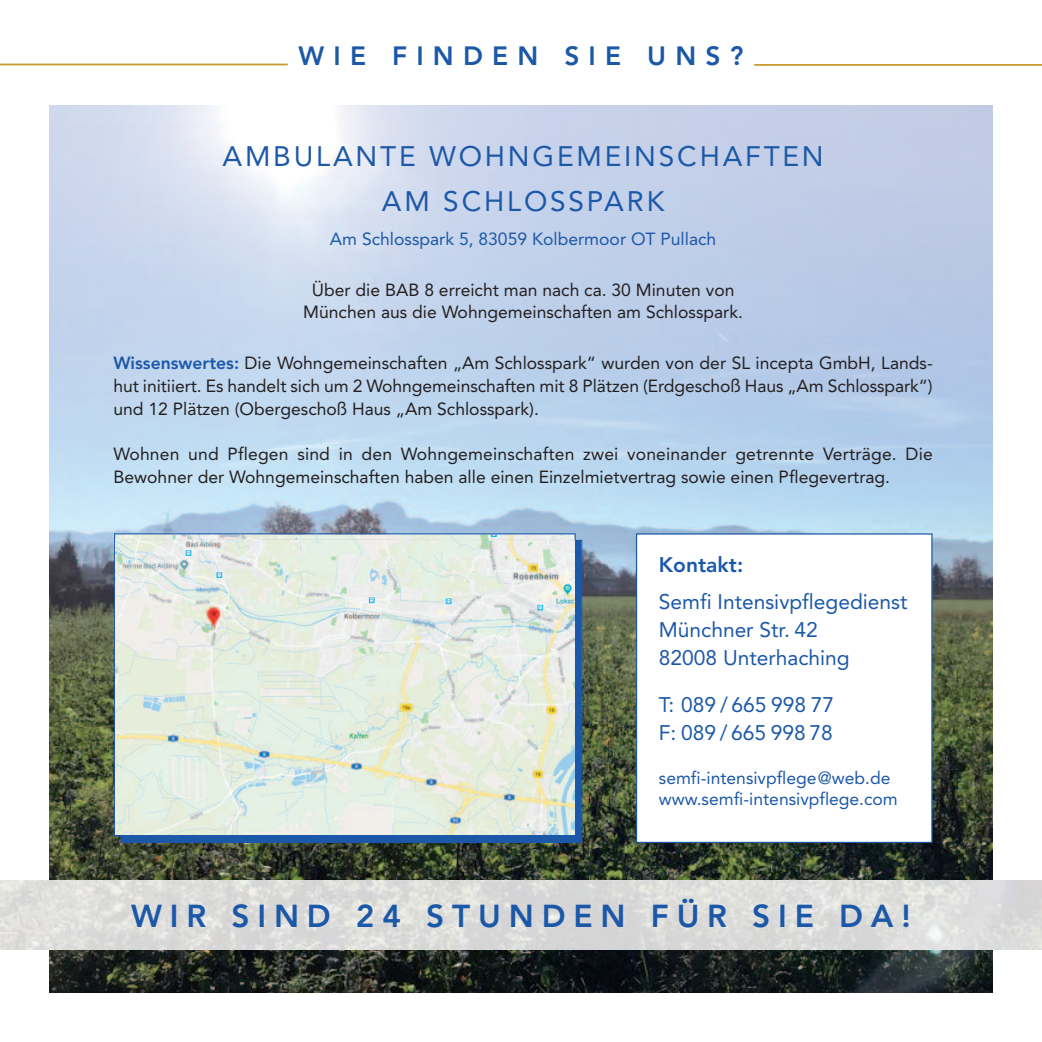
<style>
.page{position:relative;width:1042px;height:1042px;background:#fff}
.page>*{position:absolute;margin:0;border:0;box-sizing:border-box;transform-origin:0 0}
.t1{font:800 31.5px "Avenir";letter-spacing:.25em;color:#1c58a8}
.t2{font:28px/44.4px "Avenir Roman OTF";letter-spacing:.1em;color:#1c58a8;text-align:center}
.t3{font:800 26.25px "Avenir";letter-spacing:.35em;color:#1c58a8}
.t4{font:21px/28px "Avenir";color:#1c58a8}
.t5{font:800 21px "Avenir";color:#1c58a8}
.t6{font:17.5px/22.8px "Avenir Roman OTF";color:#231f20;text-align:center}
.t7{font:17.5px/21px "Avenir";color:#1c58a8}
.t8{font:17.5px "Avenir Roman OTF";color:#1c58a8}
.s1{font-family:"Avenir";font-weight:800;color:#1c58a8}
</style>
<div class="page">
<img style="left:50px;top:106px;width:942px;height:886px">
<img style="left:0;top:880px;width:1042px;height:69px">
<div style="left:122px;top:541px;width:459px;height:301px;background:#1c58a8"></div>
<img style="left:115px;top:534px;width:459px;height:301px">
<img style="left:121px;top:540px;width:453px;height:1px">
<img style="left:121px;top:541px;width:1px;height:294px">
<div style="left:637px;top:534px;width:294px;height:308px;background:#fff"></div>
<div style="left:636px;top:533px;width:296px;height:310px;border:1px solid #1c58a8"></div>
<hr style="left:0;top:64px;width:288px;height:1px;background:#c8992d">
<hr style="left:754px;top:64px;width:288px;height:2px;background:#c8992d">
<h3 class="t3" style="left:299px;top:45px;width:446px">WIE FINDEN SIE UNS?</h3>
<h2 class="t2" style="left:223px;top:133px;width:603px">AMBULANTE WOHNGEMEINSCHAFTEN<br>AM SCHLOSSPARK</h2>
<p class="t8" style="left:330px;top:225px;width:388px">Am Schlosspark 5, 83059 Kolbermoor OT Pullach</p>
<p class="t6" style="left:303px;top:278px;width:441px">Über die BAB 8 erreicht man nach ca. 30 Minuten von<br>München aus die Wohngemeinschaften am Schlosspark.</p>
<p class="t6" style="left:113px;top:351px;width:821px;text-align:justify"><span class="s1">Wissenswertes:</span> Die Wohngemeinschaften „Am Schlosspark“ wurden von der SL incepta GmbH, Lands&shy;hut initiiert. Es handelt sich um 2 Wohngemeinschaften mit 8 Plätzen (Erdgeschoß Haus „Am Schlosspark“) und 12 Plätzen (Obergeschoß Haus „Am Schlosspark).</p>
<p class="t6" style="left:113px;top:442px;width:821px;text-align:left">Wohnen und Pflegen sind in den Wohngemeinschaften zwei voneinander getrennte Verträge. Die<br>Bewohner der Wohngemeinschaften haben alle einen Einzelmietvertrag sowie einen Pflegevertrag.</p>
<p class="t5" style="left:659px;top:556px;width:86px">Kontakt:</p>
<p class="t4" style="left:659px;top:589px;width:250px">Semfi Intensivpflegedienst<br>Münchner Str. 42<br>82008 Unterhaching</p>
<p class="t4" style="left:659px;top:693px;width:177px">T: 089 / 665 998 77<br>F: 089 / 665 998 78</p>
<p class="t7" style="left:659px;top:769px;width:240px">semfi-intensivpflege@web.de www.semfi-intensivpflege.com</p>
<h1 class="t1" style="left:131px;top:903px;width:781px">WIR SIND 24 STUNDEN FÜR SIE DA!</h1>
</div>
